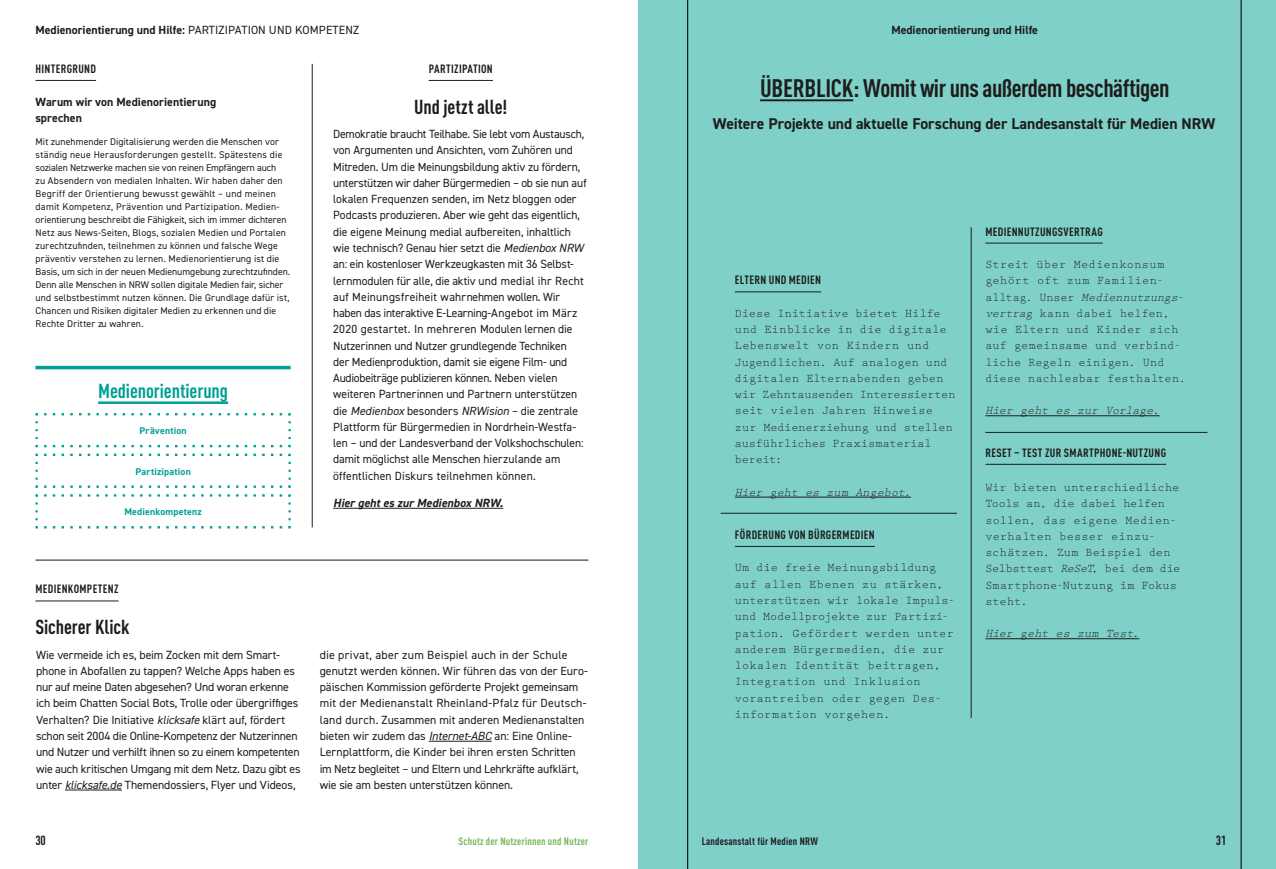
<style>
.page{position:relative;width:1276px;height:869px;background:#fff}
.page>*{position:absolute;margin:0;border:0;box-sizing:border-box;transform-origin:0 0}
.t1{font:700 condensed 25px "DINOT";letter-spacing:-.02em;color:#1d1d1b}
.t2{font:700 condensed 20px "DINOT";letter-spacing:-.005em;color:#1d1d1b}
.t3{font:700 condensed 20px "DINOT";letter-spacing:-.005em;color:#00a096}
.t4{font:700 15.62px "DIN2014";letter-spacing:-.005em;color:#1d1d1b}
.t5{font:700 condensed 13.12px "DINOT";color:#1d1d1b}
.t6{font:11.88px/16.2px "DIN2014";letter-spacing:-.005em;color:#1d1d1b}
.t7{font:11.88px/16.2px "Prestige Elite Std";letter-spacing:.01em;color:#1d1d1b}
.t8{font:700 condensed 11.88px "DINOT";letter-spacing:.025em;color:#1d1d1b}
.t9{font:700 11.88px/16.2px "DIN2014";color:#1d1d1b}
.t10{font:italic 11.88px "Prestige Elite Std";letter-spacing:-.01em;color:#1d1d1b}
.t11{font:italic 700 11.88px "DIN2014";letter-spacing:.005em;color:#1d1d1b}
.t12{font:700 condensed 10.62px "DINOT";letter-spacing:.02em;color:#1d1d1b}
.t13{font:700 condensed 10.62px "DINOT";letter-spacing:.02em;color:#73b95a}
.t14{font:9.75px/13px "DIN2014";letter-spacing:.015em;color:#1d1d1b}
.t15{font:700 9.75px "DIN2014";letter-spacing:.025em;color:#00a096}
.s1{font-weight:400}
.s2{font-style:italic}
</style>
<div class="page">
<hr style="left:333px;top:507px;width:170px;height:1px;background:#1d1d1b">
<hr style="left:65px;top:789px;width:57px;height:1px;background:#1d1d1b">
<hr style="left:35px;top:559px;width:553px;height:1px;background:#1d1d1b">
<hr style="left:429px;top:740px;width:63px;height:1px;background:#1d1d1b">
<hr style="left:312px;top:64px;width:1px;height:463px;background:#1d1d1b">
<hr style="left:429px;top:80px;width:64px;height:1px;background:#1d1d1b">
<hr style="left:98px;top:401px;width:130px;height:3px;background:#00a096">
<svg style="left:35px;top:413px;width:256px;height:116px"></svg>
<svg style="left:35px;top:365px;width:256px;height:4px"></svg>
<hr style="left:35px;top:80px;width:61px;height:1px;background:#1d1d1b">
<hr style="left:35px;top:600px;width:84px;height:1px;background:#1d1d1b">
<div style="left:638px;top:0;width:638px;height:868px;background:#80d0ca"></div>
<hr style="left:687px;top:0;width:1px;height:868px;background:#1d1d1b">
<hr style="left:1240px;top:0;width:1px;height:868px;background:#1d1d1b">
<hr style="left:735px;top:545px;width:140px;height:1px;background:#1d1d1b">
<hr style="left:985px;top:463px;width:181px;height:1px;background:#1d1d1b">
<hr style="left:985px;top:638px;width:154px;height:1px;background:#1d1d1b">
<hr style="left:985px;top:242px;width:118px;height:1px;background:#1d1d1b">
<hr style="left:985px;top:415px;width:174px;height:1px;background:#1d1d1b">
<hr style="left:735px;top:291px;width:86px;height:1px;background:#1d1d1b">
<hr style="left:735px;top:496px;width:176px;height:1px;background:#1d1d1b">
<hr style="left:971px;top:227px;width:1px;height:490px;background:#1d1d1b">
<hr style="left:720px;top:512px;width:237px;height:1px;background:#1d1d1b">
<hr style="left:985px;top:432px;width:222px;height:1px;background:#1d1d1b">
<hr style="left:760px;top:99px;width:93px;height:2px;background:#1d1d1b">
<p class="t9" style="left:35px;top:22px;width:325px">Medienorientierung und Hilfe: <span class="s1">PARTIZIPATION UND KOMPETENZ</span></p>
<p class="t8" style="left:35px;top:61px;width:62px">HINTERGRUND</p>
<p class="t9" style="left:35px;top:93px;width:182px">Warum wir von Medienorientierung sprechen</p>
<p class="t8" style="left:429px;top:61px;width:66px">PARTIZIPATION</p>
<h2 class="t2" style="left:414px;top:94px;width:95px">Und jetzt alle!</h2>
<p class="t14" style="left:36px;top:135px;width:256px">Mit zunehmender Digitalisierung werden die Menschen vor ständig neue Herausforderungen gestellt. Spätestens die sozialen Netzwerke machen sie von reinen Empfängern auch<br>zu Absendern von medialen Inhalten. Wir haben daher den Begriff der Orientierung bewusst gewählt – und meinen damit Kompetenz, Prävention und Partizipation. Medien&shy;orientierung beschreibt die Fähigkeit, sich im immer dichteren Netz aus News-Seiten, Blogs, sozialen Medien und Portalen zurechtzufinden, teilnehmen zu können und falsche Wege präventiv verstehen zu lernen. Medienorientierung ist die Basis, um sich in der neuen Medienumgebung zurechtzufinden.<br>Denn alle Menschen in NRW sollen digitale Medien fair, sicher und selbstbestimmt nutzen können. Die Grundlage dafür ist, Chancen und Risiken digitaler Medien zu erkennen und die Rechte Dritter zu wahren.</p>
<h2 class="t3" style="left:98px;top:378px;width:131px">Medienorientierung</h2>
<p class="t15" style="left:140px;top:424px;width:49px">Prävention</p>
<p class="t15" style="left:135px;top:464px;width:57px">Partizipation</p>
<p class="t15" style="left:124px;top:505px;width:79px">Medienkompetenz</p>
<p class="t8" style="left:35px;top:581px;width:85px">MEDIENKOMPETENZ</p>
<h2 class="t2" style="left:35px;top:614px;width:95px">Sicherer Klick</h2>
<p class="t6" style="left:333px;top:126px;width:255px">Demokratie braucht Teilhabe. Sie lebt vom Austausch, von Argumenten und Ansichten, vom Zuhören und Mitreden. Um die Meinungsbildung aktiv zu fördern, unterstützen wir daher Bürgermedien – ob sie nun auf lokalen Frequenzen senden, im Netz bloggen oder Podcasts produzieren. Aber wie geht das eigentlich, die eigene Meinung medial aufbereiten, inhaltlich wie technisch? Genau hier setzt die <span class="s2">Medienbox NRW </span>an: ein kostenloser Werkzeugkasten mit 36 Selbst&shy;lernmodulen für alle, die aktiv und medial ihr Recht auf Meinungsfreiheit wahrnehmen wollen. Wir haben das interaktive E-Learning-Angebot im März 2020 gestartet. In mehreren Modulen lernen die Nutzerinnen und Nutzer grundlegende Techniken<br>der Medienproduktion, damit sie eigene Film- und Audiobeiträge publizieren können. Neben vielen weiteren Partnerinnen und Partnern unterstützen die <span class="s2">Medienbox</span> besonders <span class="s2">NRWision</span> – die zentrale Plattform für Bürgermedien in Nordrhein-Westfa&shy;len – und der Landesverband der Volkshochschulen: damit möglichst alle Menschen hierzulande am öffentlichen Diskurs teilnehmen können.</p>
<p class="t11" style="left:333px;top:495px;width:172px">Hier geht es zur Medienbox NRW.</p>
<p class="t6" style="left:36px;top:646px;width:266px">Wie vermeide ich es, beim Zocken mit dem Smart&shy;phone in Abofallen zu tappen? Welche Apps haben es nur auf meine Daten abgesehen? Und woran erkenne ich beim Chatten Social Bots, Trolle oder übergriffiges Verhalten? Die Initiative <span class="s2">klicksafe</span> klärt auf, fördert schon seit 2004 die Online-Kompetenz der Nutzerinnen und Nutzer und verhilft ihnen so zu einem kompetenten wie auch kritischen Umgang mit dem Netz. Dazu gibt es unter <span class="s2">klicksafe.de</span> Themendossiers, Flyer und Videos,</p>
<p class="t6" style="left:320px;top:646px;width:270px">die privat, aber zum Beispiel auch in der Schule genutzt werden können. Wir führen das von der Euro&shy;päischen Kommission geförderte Projekt gemeinsam mit der Medienanstalt Rheinland-Pfalz für Deutsch&shy;land durch. Zusammen mit anderen Medienanstalten bieten wir zudem das <span class="s2">Internet-ABC</span> an: Eine Online-Lernplattform, die Kinder bei ihren ersten Schritten im Netz begleitet – und Eltern und Lehrkräfte aufklärt, wie sie am besten unterstützen können.</p>
<p class="t9" style="left:891px;top:22px;width:148px">Medienorientierung und Hilfe</p>
<h1 class="t1" style="left:760px;top:73px;width:411px">ÜBERBLICK: Womit wir uns außerdem beschäftigen</h1>
<h3 class="t4" style="left:713px;top:113px;width:504px">Weitere Projekte und aktuelle Forschung der Landesanstalt für Medien NRW</h3>
<p class="t8" style="left:735px;top:273px;width:88px">ELTERN UND MEDIEN</p>
<p class="t7" style="left:735px;top:305px;width:222px">Diese Initiative bietet Hilfe und Einblicke in die digitale<br>Lebenswelt von Kindern und<br>Jugendlichen. Auf analogen und digitalen Elternabenden geben wir Zehntausenden Interessierten seit vielen Jahren Hinweise zur Medienerziehung und stellen ausführliches Praxismaterial bereit:</p>
<p class="t10" style="left:735px;top:485px;width:177px">Hier geht es zum Angebot.</p>
<p class="t8" style="left:735px;top:527px;width:141px">FÖRDERUNG VON BÜRGERMEDIEN</p>
<p class="t7" style="left:735px;top:559px;width:220px">Um die freie Meinungsbildung auf allen Ebenen zu stärken, unterstützen wir lokale Impuls&shy;und Modellprojekte zur Partizi&shy;pation. Gefördert werden unter anderem Bürgermedien, die zur lokalen Identität beitragen,<br>Integration und Inklusion vorantreiben oder gegen Des&shy;information vorgehen.</p>
<p class="t8" style="left:985px;top:224px;width:119px">MEDIENNUTZUNGSVERTRAG</p>
<p class="t7" style="left:985px;top:256px;width:202px">Streit über Medienkonsum gehört oft zum Familien&shy;alltag. Unser <span class="s2">Mediennutzungs&shy;vertrag</span> kann dabei helfen, wie Eltern und Kinder sich auf gemeinsame und verbind&shy;liche Regeln einigen. Und diese nachlesbar festhalten.</p>
<p class="t10" style="left:985px;top:404px;width:176px">Hier geht es zur Vorlage.</p>
<p class="t8" style="left:985px;top:445px;width:182px">RESET – TEST ZUR SMARTPHONE-NUTZUNG</p>
<p class="t7" style="left:985px;top:479px;width:197px">Wir bieten unterschiedliche<br>Tools an, die dabei helfen sollen, das eigene Medien&shy;verhalten besser einzu&shy;schätzen. Zum Beispiel den<br>Selbsttest <span class="s2">ReSeT</span>, bei dem die<br>Smartphone-Nutzung im Fokus steht.</p>
<p class="t10" style="left:985px;top:627px;width:155px">Hier geht es zum Test.</p>
<p class="t5" style="left:35px;top:831px;width:12px">30</p>
<p class="t12" style="left:687px;top:834px;width:118px">Landesan talt für Medien NRW</p>
<p class="t5" style="left:1216px;top:831px;width:26px">31 31</p>
<p class="t13" style="left:458px;top:834px;width:131px">Schutz der Nutzerinnen und Nutzer</p>
<p class="t12" style="left:702px;top:834px;width:118px">Landesanstalt für Medien NRW</p>
</div>
